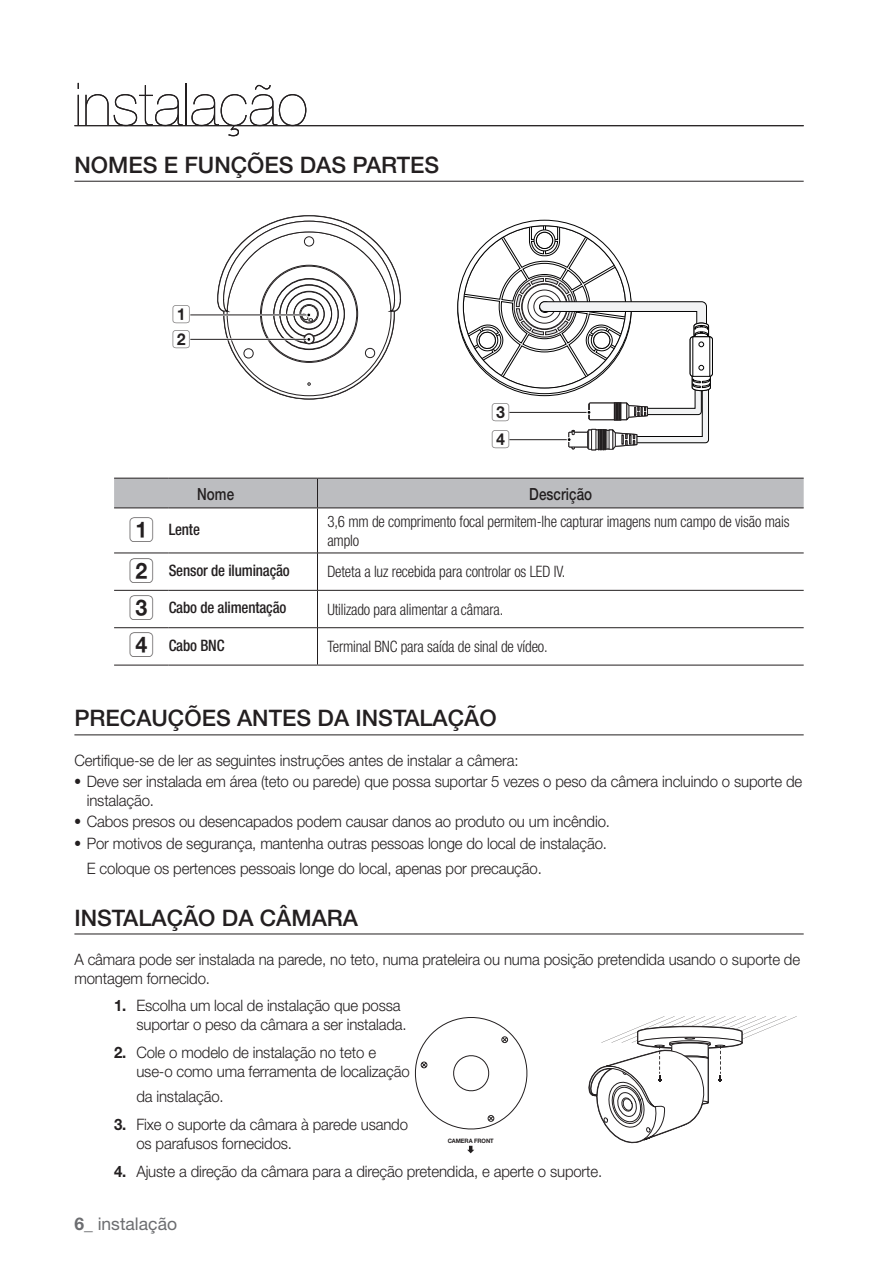
<style>
.page{position:relative;width:893px;height:1265px;background:#fff}
.page>*{position:absolute;margin:0;border:0;box-sizing:border-box;transform-origin:0 0}
.t1{font:200 59.5px "Helvetica Neue cp";color:#231f20}
.t2{font:500 22.75px "Helvetica Neue cp";color:#231f20}
.t3{font:19.25px/24.5px "CP Number";color:#231f20;scale:.95 1}
.t4{font:17.5px "Helvetica Neue cp";color:#6c6d70}
.t5{font:500 16.8px "Helvetica Neue cp";letter-spacing:.005em;color:#231f20;scale:.8 1}
.t6{font:300 15.75px/18.9px "Helvetica Neue cp";letter-spacing:-.01em;color:#231f20;scale:.95 1}
.t7{font:300 condensed 15.75px/18.9px "Helvetica Neue cp";letter-spacing:-.01em;color:#231f20;scale:.95 1}
.t8{font:500 condensed 15.75px "Helvetica Neue cp";letter-spacing:-.01em;color:#231f20;scale:.95 1}
.t9{font:700 6.12px "Helvetica Neue cp";letter-spacing:-.01em;color:#231f20;scale:.95 1}
.s1{font-family:"CP Number";font-weight:400;font-stretch:normal;font-size:26.25px}
.s2{font-family:"SI Icon HR755";font-weight:400}
.s3{font-weight:700}
</style>
<div class="page">
<hr style="left:74px;top:181px;width:730px;height:1px;background:#231f20">
<div style="left:114px;top:479px;width:690px;height:28px;background:#bcbdc0"></div>
<hr style="left:317px;top:591px;width:1px;height:36px;background:#231f20">
<hr style="left:317px;top:553px;width:487px;height:1px;background:#231f20">
<hr style="left:317px;top:553px;width:1px;height:37px;background:#231f20">
<hr style="left:317px;top:590px;width:487px;height:1px;background:#231f20">
<hr style="left:114px;top:627px;width:55px;height:1px;background:#231f20">
<hr style="left:169px;top:627px;width:148px;height:1px;background:#231f20">
<hr style="left:317px;top:627px;width:487px;height:1px;background:#231f20">
<hr style="left:317px;top:628px;width:1px;height:37px;background:#231f20">
<hr style="left:114px;top:478px;width:55px;height:1px;background:#231f20">
<hr style="left:169px;top:478px;width:148px;height:1px;background:#231f20">
<hr style="left:317px;top:478px;width:487px;height:1px;background:#231f20">
<hr style="left:114px;top:507px;width:55px;height:1px;background:#231f20">
<hr style="left:169px;top:507px;width:148px;height:1px;background:#231f20">
<hr style="left:317px;top:507px;width:487px;height:1px;background:#231f20">
<hr style="left:317px;top:508px;width:1px;height:45px;background:#231f20">
<hr style="left:114px;top:553px;width:55px;height:1px;background:#231f20">
<hr style="left:169px;top:553px;width:148px;height:1px;background:#231f20">
<hr style="left:114px;top:590px;width:55px;height:1px;background:#231f20">
<hr style="left:169px;top:590px;width:148px;height:1px;background:#231f20">
<hr style="left:114px;top:665px;width:55px;height:1px;background:#231f20">
<hr style="left:169px;top:665px;width:148px;height:1px;background:#231f20">
<hr style="left:317px;top:665px;width:487px;height:1px;background:#231f20">
<hr style="left:190px;top:314px;width:118px;height:1px;background:#231f20">
<hr style="left:190px;top:339px;width:118px;height:1px;background:#231f20">
<svg style="left:217px;top:215px;width:184px;height:185px"></svg>
<svg style="left:457px;top:220px;width:256px;height:231px"></svg>
<hr style="left:74px;top:735px;width:730px;height:1px;background:#231f20">
<hr style="left:74px;top:934px;width:730px;height:1px;background:#231f20">
<svg style="left:414px;top:1017px;width:114px;height:113px"></svg>
<svg style="left:588px;top:1016px;width:209px;height:128px"></svg>
<svg style="left:467px;top:1146px;width:7px;height:7px"></svg>
<hr style="left:74px;top:125px;width:730px;height:1px;background:#231f20">
<h1 class="t1" style="left:74px;top:68px;width:235px">instalação</h1>
<h2 class="t2" style="left:74px;top:152px;width:366px">NOMES E FUNÇÕES DAS PARTES</h2>
<p class="t3" style="left:172px;top:302px;width:22px">A<br>B</p>
<p class="t3" style="left:491px;top:398px;width:22px;line-height:27.3px">C<br>D</p>
<p class="t5" style="left:197px;top:485px;width:48px">Nome</p>
<p class="t5" style="left:529px;top:485px;width:80px">Descrição</p>
<p class="t8" style="left:128px;top:520px;width:77px"><span class="s1">A</span> Lente</p>
<p class="t7" style="left:327px;top:512px;width:488px">3,6 mm de comprimento focal permitem-lhe capturar imagens num campo de visão mais amplo</p>
<p class="t8" style="left:128px;top:561px;width:171px"><span class="s1">B</span> Sensor de iluminação</p>
<p class="t7" style="left:327px;top:562px;width:252px">Deteta a luz recebida para controlar os LED IV.</p>
<p class="t8" style="left:128px;top:599px;width:168px"><span class="s1">C</span> Cabo de alimentação</p>
<p class="t7" style="left:327px;top:600px;width:187px">Utilizado para alimentar a câmara.</p>
<p class="t8" style="left:128px;top:636px;width:103px"><span class="s1">D</span> Cabo BNC</p>
<p class="t7" style="left:327px;top:637px;width:233px">Terminal BNC para saída de sinal de vídeo.</p>
<h2 class="t2" style="left:74px;top:705px;width:424px">PRECAUÇÕES ANTES DA INSTALAÇÃO</h2>
<p class="t6" style="left:74px;top:751px;width:469px">Certifique-se de ler as seguintes instruções antes de instalar a câmera:</p>
<p class="t6" style="left:87px;top:772px;width:755px;text-indent:-12px"><span class="s2">•</span> Deve ser instalada em área (teto ou parede) que possa suportar 5 vezes o peso da câmera incluindo o suporte de instalação.</p>
<p class="t6" style="left:74px;top:812px;width:565px"><span class="s2">•</span> Cabos presos ou desencapados podem causar danos ao produto ou um incêndio.</p>
<p class="t6" style="left:87px;top:831px;width:549px;line-height:25.2px;text-indent:-12px"><span class="s2">•</span> Por motivos de segurança, mantenha outras pessoas longe do local de instalação.<br>E coloque os pertences pessoais longe do local, apenas por precaução.</p>
<h2 class="t2" style="left:74px;top:904px;width:285px">INSTALAÇÃO DA CÂMARA</h2>
<p class="t6" style="left:74px;top:950px;width:765px">A câmara pode ser instalada na parede, no teto, numa prateleira ou numa posição pretendida usando o suporte de montagem fornecido.</p>
<p class="t6" style="left:136px;top:996px;width:286px;text-indent:-22px"><span class="s3">1.</span> Escolha um local de instalação que possa suportar o peso da câmara a ser instalada.</p>
<p class="t6" style="left:136px;top:1043px;width:289px;text-indent:-22px"><span class="s3">2.</span> Cole o modelo de instalação no teto e use-o como uma ferramenta de localização</p>
<p class="t6" style="left:136px;top:1087px;width:93px">da instalação.</p>
<p class="t6" style="left:136px;top:1115px;width:287px;text-indent:-22px"><span class="s3">3.</span> Fixe o suporte da câmara à parede usando os parafusos fornecidos.</p>
<p class="t6" style="left:114px;top:1162px;width:515px"><span class="s3">4.</span> Ajuste a direção da câmara para a direção pretendida, e aperte o suporte.</p>
<p class="t9" style="left:448px;top:1137px;width:50px">CAMERA FRONT</p>
<p class="t4" style="left:74px;top:1214px;width:104px"><span class="s3">6_</span> instalação</p>
</div>
